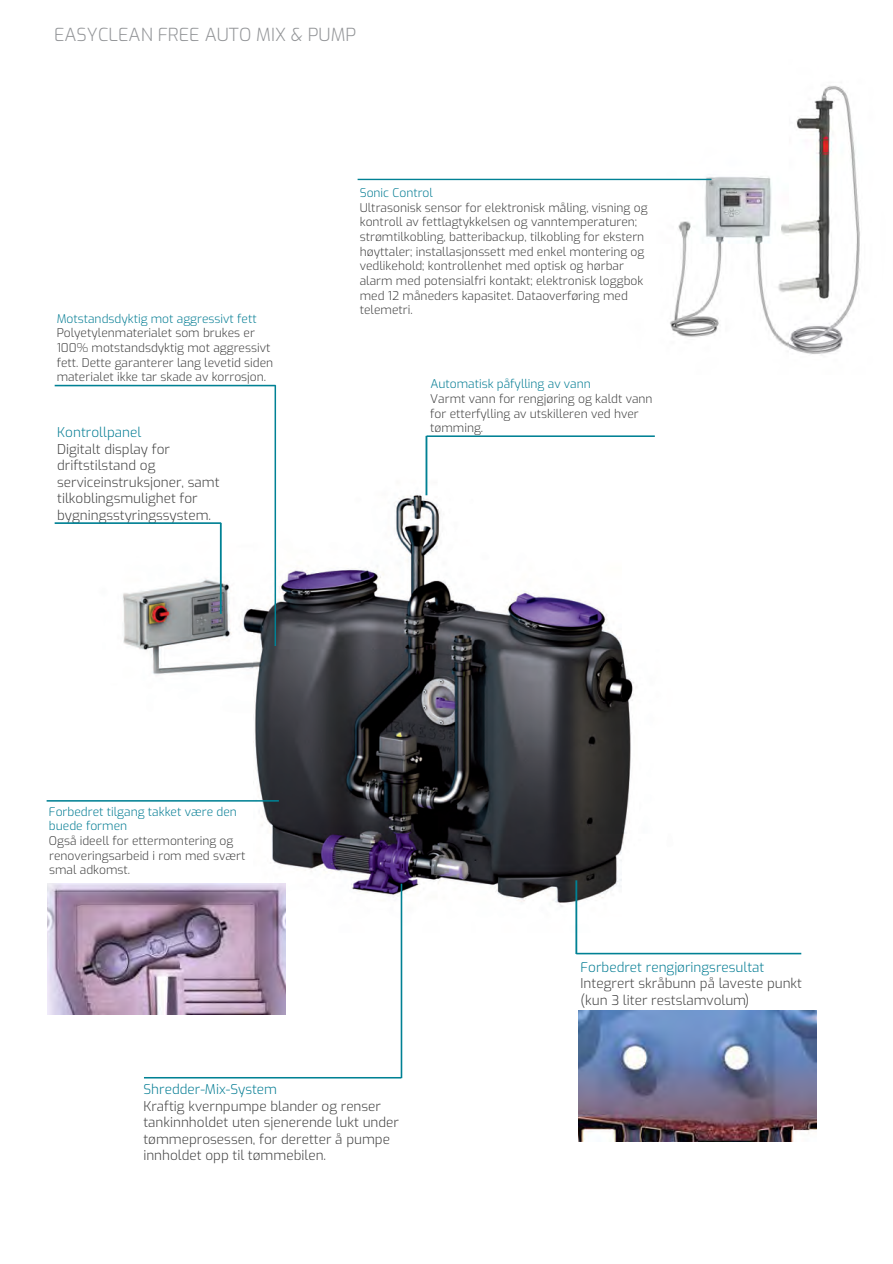
<style>
.page{position:relative;width:893px;height:1264px;background:#fff}
.page>*{position:absolute;margin:0;border:0;box-sizing:border-box;transform-origin:0 0}
.t1{font:300 18px "Exo";color:#939598}
.t2{font:300 13.5px/16.5px "Exo";color:#404040}
.t3{font:300 13.5px "Exo";color:#007b92}
.t4{font:300 12px/14.7px "Exo";color:#404040}
.t5{font:300 12px/14.7px "Exo";color:#007b92}
</style>
<div class="page">
<img style="left:69px;top:465px;width:565px;height:467px">
<img style="left:604px;top:85px;width:256px;height:270px">
<img style="left:578px;top:1010px;width:238px;height:130px">
<img style="left:48px;top:883px;width:237px;height:131px">
<hr style="left:426px;top:436px;width:1px;height:59px;background:#008194">
<hr style="left:275px;top:385px;width:1px;height:261px;background:#008194">
<hr style="left:220px;top:523px;width:1px;height:90px;background:#008194">
<hr style="left:576px;top:880px;width:1px;height:73px;background:#008194">
<hr style="left:401px;top:883px;width:1px;height:194px;background:#008194">
<hr style="left:47px;top:800px;width:232px;height:1px;background:#008194">
<hr style="left:55px;top:385px;width:220px;height:1px;background:#008194">
<hr style="left:357px;top:179px;width:354px;height:1px;background:#008194">
<hr style="left:426px;top:436px;width:228px;height:1px;background:#008194">
<hr style="left:55px;top:522px;width:166px;height:1px;background:#008194">
<hr style="left:144px;top:1077px;width:257px;height:1px;background:#008194">
<hr style="left:576px;top:953px;width:225px;height:1px;background:#008194">
<h1 class="t1" style="left:54px;top:22px;width:304px">EASYCLEAN FREE AUTO MIX &amp; PUMP</h1>
<p class="t5" style="left:57px;top:310px;width:201px">Motstandsdyktig mot aggressivt fett</p>
<p class="t4" style="left:57px;top:325px;width:218px">Polyetylenmaterialet som brukes er 100% motstandsdyktig mot aggressivt fett. Dette garanterer lang levetid siden materialet ikke tar skade av korrosjon.</p>
<p class="t3" style="left:57px;top:422px;width:85px">Kontrollpanel</p>
<p class="t2" style="left:57px;top:440px;width:164px">Digitalt display for driftstilstand og serviceinstruksjoner, samt tilkoblingsmulighet for bygningsstyringssystem.</p>
<p class="t5" style="left:360px;top:184px;width:75px">Sonic Control</p>
<p class="t4" style="left:360px;top:199px;width:289px">Ultrasonisk sensor for elektronisk måling, visning og kontroll av fettlagtykkelsen og vanntemperaturen; strømtilkobling, batteribackup, tilkobling for ekstern høyttaler; installasjonssett med enkel montering og vedlikehold; kontrollenhet med optisk og hørbar alarm med potensialfri kontakt; elektronisk loggbok med 12 måneders kapasitet. Dataoverføring med telemetri.</p>
<p class="t5" style="left:430px;top:376px;width:162px">Automatisk påfylling av vann</p>
<p class="t4" style="left:430px;top:390px;width:224px">Varmt vann for rengjøring og kaldt vann for etterfylling av utskilleren ved hver tømming.</p>
<p class="t5" style="left:49px;top:803px;width:189px">Forbedret tilgang takket være den buede formen</p>
<p class="t4" style="left:49px;top:832px;width:198px">Også ideell for ettermontering og renoveringsarbeid i rom med svært smal adkomst.</p>
<p class="t3" style="left:580px;top:956px;width:185px">Forbedret rengjøringsresultat</p>
<p class="t2" style="left:580px;top:974px;width:223px">Integrert skråbunn på laveste punkt (kun 3 liter restslamvolum)</p>
<p class="t3" style="left:143px;top:1079px;width:135px">Shredder-Mix-System</p>
<p class="t2" style="left:143px;top:1096px;width:257px">Kraftig kvernpumpe blander og renser tankinnholdet uten sjenerende lukt under tømmeprosessen, for deretter å pumpe innholdet opp til tømmebilen.</p>
</div>
